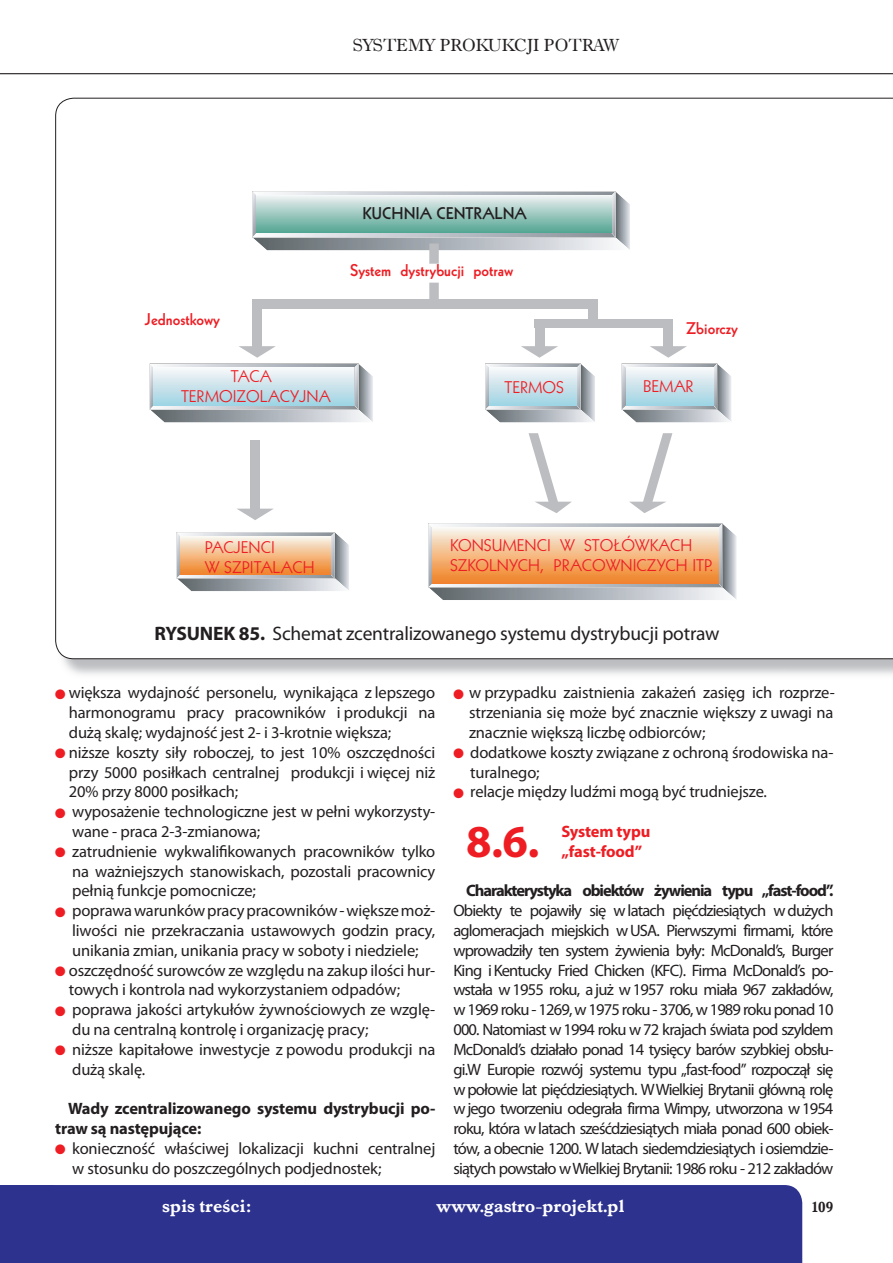
<style>
.page{position:relative;width:893px;height:1263px;background:#fff}
.page>*{position:absolute;margin:0;border:0;box-sizing:border-box;transform-origin:0 0}
.t1{font:700 45.9px "Myriad Pro";color:#ee1d23}
.t2{font:19.5px "Myriad Pro";letter-spacing:-.01em;color:#231f20}
.t3{font:18px "Dutch 766 EU Bold";color:#fff}
.t4{font:18px "Dutch 766 EU Normal";color:#231f20}
.t5{font:16.5px/19.8px "Myriad Pro";letter-spacing:-.01em;color:#231f20;text-align:justify}
.t6{font:16.5px/19.8px "Geometric 231 EU Normal";color:#ee1d23}
.t7{font:700 16.5px "Myriad Pro";letter-spacing:-.02em;color:#231f20}
.t8{font:700 16.5px "Myriad Pro";letter-spacing:-.065em;color:#231f20}
.t9{font:16.5px "Geometric 231 EU Bold";color:#ee1d23}
.t10{font:700 16.5px/19.8px "Myriad Pro";letter-spacing:-.01em;color:#ee1d23}
.t11{font:16.5px "Geometric 231 EU Bold";color:#231f20}
.t12{font:15px "Dutch 766 EU Bold";color:#231f20}
.s1{font-weight:700}
.s2{font-family:"Newspaper Pi Normal";font-size:10.5px;color:#ee1d23}
</style>
<div class="page">
<div style="left:54px;top:1185px;width:748px;height:78px;background:#2d328e"></div>
<hr style="left:0;top:73px;width:893px;height:1px;background:#231f20">
<div style="left:0;top:1185px;width:54px;height:78px;background:#2d328e"></div>
<svg style="left:55px;top:98px;width:838px;height:561px"></svg>
<img style="left:177px;top:587px;width:172px;height:4px">
<img style="left:722px;top:364px;width:10px;height:46px">
<img style="left:722px;top:410px;width:10px;height:12px">
<img style="left:723px;top:523px;width:14px;height:64px">
<img style="left:429px;top:587px;width:308px;height:13px">
<svg style="left:150px;top:191px;width:572px;height:396px"></svg>
<img style="left:256px;top:191px;width:356px;height:4px">
<img style="left:612px;top:191px;width:4px;height:46px">
<img style="left:256px;top:233px;width:359px;height:5px">
<img style="left:252px;top:191px;width:4px;height:42px">
<svg style="left:252px;top:233px;width:4px;height:5px"></svg>
<img style="left:432px;top:523px;width:286px;height:5px">
<img style="left:718px;top:523px;width:5px;height:64px">
<img style="left:432px;top:583px;width:290px;height:5px">
<img style="left:428px;top:523px;width:4px;height:60px">
<svg style="left:428px;top:583px;width:4px;height:5px"></svg>
<img style="left:626px;top:364px;width:87px;height:4px">
<img style="left:713px;top:364px;width:5px;height:46px">
<img style="left:626px;top:405px;width:91px;height:5px">
<img style="left:622px;top:364px;width:4px;height:41px">
<svg style="left:622px;top:405px;width:4px;height:5px"></svg>
<img style="left:490px;top:364px;width:87px;height:4px">
<img style="left:577px;top:364px;width:5px;height:46px">
<img style="left:490px;top:405px;width:91px;height:5px">
<img style="left:485px;top:364px;width:5px;height:46px">
<svg style="left:485px;top:405px;width:4px;height:5px"></svg>
<img style="left:181px;top:532px;width:149px;height:5px">
<img style="left:330px;top:532px;width:6px;height:46px">
<img style="left:181px;top:574px;width:154px;height:5px">
<img style="left:177px;top:532px;width:4px;height:42px">
<svg style="left:177px;top:574px;width:4px;height:5px"></svg>
<img style="left:154px;top:364px;width:200px;height:4px">
<img style="left:354px;top:364px;width:5px;height:46px">
<img style="left:154px;top:405px;width:204px;height:5px">
<img style="left:150px;top:364px;width:4px;height:41px">
<svg style="left:150px;top:405px;width:4px;height:5px"></svg>
<img style="left:154px;top:368px;width:200px;height:37px">
<img style="left:354px;top:368px;width:1px;height:37px">
<img style="left:181px;top:537px;width:149px;height:37px">
<img style="left:181px;top:574px;width:149px;height:1px">
<img style="left:490px;top:368px;width:86px;height:37px">
<img style="left:626px;top:368px;width:87px;height:37px">
<img style="left:433px;top:528px;width:285px;height:55px">
<img style="left:433px;top:583px;width:285px;height:1px">
<img style="left:256px;top:196px;width:355px;height:37px">
<img style="left:256px;top:233px;width:355px;height:1px">
<svg style="left:239px;top:346px;width:37px;height:12px"></svg>
<div style="left:252px;top:299px;width:10px;height:50px;background:#bcbdc0"></div>
<div style="left:255px;top:299px;width:342px;height:9px;background:#bcbdc0"></div>
<div style="left:588px;top:302px;width:9px;height:25px;background:#bcbdc0"></div>
<div style="left:535px;top:319px;width:138px;height:9px;background:#bcbdc0"></div>
<svg style="left:521px;top:346px;width:37px;height:12px"></svg>
<div style="left:535px;top:323px;width:9px;height:26px;background:#bcbdc0"></div>
<svg style="left:650px;top:346px;width:37px;height:12px"></svg>
<div style="left:664px;top:323px;width:9px;height:26px;background:#bcbdc0"></div>
<svg style="left:237px;top:509px;width:37px;height:11px"></svg>
<div style="left:250px;top:440px;width:10px;height:70px;background:#bcbdc0"></div>
<svg style="left:629px;top:433px;width:43px;height:80px"></svg>
<svg style="left:529px;top:433px;width:43px;height:80px"></svg>
<svg style="left:429px;top:243px;width:10px;height:56px"></svg>
<p class="t4" style="left:353px;top:34px;width:268px">SYSTEMY PROKUKCJI POTRAW</p>
<p class="t11" style="left:363px;top:203px;width:165px">KUCHNIA CENTRALNA</p>
<p class="t9" style="left:145px;top:308px;width:77px">Jednostkowy</p>
<p class="t9" style="left:350px;top:260px;width:164px">System dystrybucji potraw</p>
<p class="t9" style="left:686px;top:317px;width:53px">Zbiorczy</p>
<p class="t6" style="left:181px;top:367px;width:151px;text-align:center">TACA<br>TERMOIZOLACYJNA</p>
<p class="t6" style="left:505px;top:377px;width:61px">TERMOS</p>
<p class="t6" style="left:643px;top:376px;width:52px">BEMAR</p>
<p class="t6" style="left:205px;top:537px;width:111px">PACJENCI<br>W SZPITALACH</p>
<p class="t6" style="left:450px;top:535px;width:265px">KONSUMENCI W STOŁÓWKACH<br>SZKOLNYCH, PRACOWNICZYCH ITP.</p>
<p class="t2" style="left:154px;top:621px;width:566px"><span class="s1">RYSUNEK 85.</span> Schemat zcentralizowanego systemu dystrybucji potraw</p>
<p class="t5" style="left:55px;top:683px;width:382px"><span class="s2">E</span> większa wydajność personelu, wynikająca z lepszego</p>
<p class="t5" style="left:69px;top:702px;width:368px">harmonogramu pracy pracowników i produkcji na</p>
<p class="t5" style="left:69px;top:722px;width:324px">dużą skalę; wydajność jest 2- i 3-krotnie większa;</p>
<p class="t5" style="left:55px;top:742px;width:382px"><span class="s2">E</span> niższe koszty siły roboczej, to jest 10% oszczędności</p>
<p class="t5" style="left:69px;top:762px;width:368px">przy 5000 posiłkach centralnej produkcji i więcej niż</p>
<p class="t5" style="left:69px;top:782px;width:171px">20% przy 8000 posiłkach;</p>
<p class="t5" style="left:55px;top:801px;width:382px"><span class="s2">E</span> wyposażenie technologiczne jest w pełni wykorzysty-</p>
<p class="t5" style="left:72px;top:821px;width:190px">wane - praca 2-3-zmianowa;</p>
<p class="t5" style="left:55px;top:841px;width:382px"><span class="s2">E</span> zatrudnienie wykwalifikowanych pracowników tylko</p>
<p class="t5" style="left:72px;top:861px;width:365px">na ważniejszych stanowiskach, pozostali pracownicy</p>
<p class="t5" style="left:72px;top:881px;width:185px">pełnią funkcje pomocnicze;</p>
<p class="t5" style="left:55px;top:900px;width:382px"><span class="s2">E</span> poprawa warunków pracy pracowników - większe moż-</p>
<p class="t5" style="left:72px;top:920px;width:365px">liwości nie przekraczania ustawowych godzin pracy,</p>
<p class="t5" style="left:72px;top:940px;width:348px">unikania zmian, unikania pracy w soboty i niedziele;</p>
<p class="t5" style="left:55px;top:960px;width:382px"><span class="s2">E</span> oszczędność surowców ze względu na zakup ilości hur-</p>
<p class="t5" style="left:69px;top:980px;width:333px">towych i kontrola nad wykorzystaniem odpadów;</p>
<p class="t5" style="left:55px;top:999px;width:382px"><span class="s2">E</span> poprawa jakości artykułów żywnościowych ze wzglę-</p>
<p class="t5" style="left:72px;top:1019px;width:298px">du na centralną kontrolę i organizację pracy;</p>
<p class="t5" style="left:55px;top:1039px;width:382px"><span class="s2">E</span> niższe kapitałowe inwestycje z powodu produkcji na</p>
<p class="t5" style="left:72px;top:1059px;width:75px">dużą skalę.</p>
<p class="t7" style="left:68px;top:1098px;width:369px">Wady zcentralizowanego systemu dystrybucji po-</p>
<p class="t7" style="left:55px;top:1118px;width:148px">traw są następujące:</p>
<p class="t5" style="left:55px;top:1138px;width:382px"><span class="s2">E</span> konieczność właściwej lokalizacji kuchni centralnej</p>
<p class="t5" style="left:72px;top:1158px;width:311px">w stosunku do poszczególnych podjednostek;</p>
<p class="t5" style="left:453px;top:683px;width:383px"><span class="s2">E</span> w przypadku zaistnienia zakażeń zasięg ich rozprze-</p>
<p class="t5" style="left:469px;top:702px;width:366px">strzeniania się może być znacznie większy z uwagi na</p>
<p class="t5" style="left:469px;top:722px;width:238px">znacznie większą liczbę odbiorców;</p>
<p class="t5" style="left:453px;top:742px;width:382px"><span class="s2">E</span> dodatkowe koszty związane z ochroną środowiska na-</p>
<p class="t5" style="left:470px;top:762px;width:71px">turalnego;</p>
<p class="t5" style="left:453px;top:782px;width:315px"><span class="s2">E</span> relacje między ludźmi mogą być trudniejsze.</p>
<h1 class="t1" style="left:466px;top:811px;width:75px">8.6.</h1>
<p class="t10" style="left:561px;top:821px;width:91px">System typu „fast-food”</p>
<p class="t8" style="left:466px;top:880px;width:369px">Charakterystyka obiektów żywienia typu „fast-food”.</p>
<p class="t5" style="left:453px;top:900px;width:382px">Obiekty te pojawiły się w latach pięćdziesiątych w dużych aglomeracjach miejskich w USA. Pierwszymi firmami, które wprowadziły ten system żywienia były: McDonald’s, Burger King i Kentucky Fried Chicken (KFC). Firma McDonald’s po&shy;wstała w 1955 roku, a już w 1957 roku miała 967 zakładów, w 1969 roku - 1269, w 1975 roku - 3706, w 1989 roku ponad 10<br>000. Natomiast w 1994 roku w 72 krajach świata pod szyldem McDonald’s działało ponad 14 tysięcy barów szybkiej obsłu&shy;gi.W Europie rozwój systemu typu „fast-food” rozpoczął się w połowie lat pięćdziesiątych. W Wielkiej Brytanii główną rolę w jego tworzeniu odegrała firma Wimpy, utworzona w 1954 roku, która w latach sześćdziesiątych miała ponad 600 obiek&shy;tów, a obecnie 1200. W latach siedemdziesiątych i osiemdzie&shy;siątych powstało w Wielkiej Brytanii: 1986 roku - 212 zakładów</p>
<p class="t3" style="left:162px;top:1195px;width:91px">spis treści:</p>
<p class="t3" style="left:436px;top:1195px;width:189px">www.gastro-projekt.pl</p>
<p class="t12" style="left:811px;top:1198px;width:24px">109</p>
</div>
